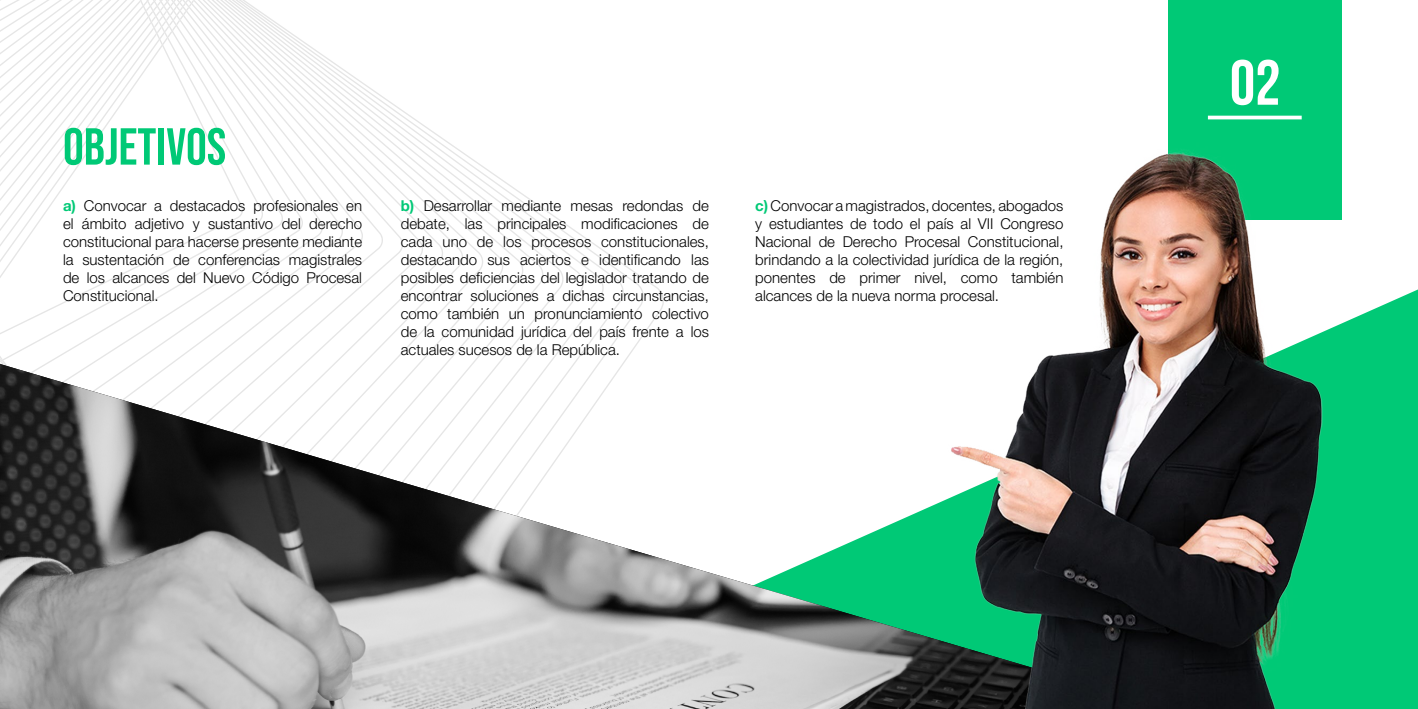
<style>
.page{position:relative;width:1418px;height:709px;background:#fff}
.page>*{position:absolute;margin:0;border:0;box-sizing:border-box;transform-origin:0 0}
.t1{font:700 63.75px "Bebas Neue";color:#fff}
.t2{font:51.88px "Bebas Neue";color:#00c976}
.t3{font:300 15px/18px "Helvetica Neue LT Std";color:#000;text-align:justify}
.s1{font-weight:700;color:#00c976}
</style>
<div class="page">
<div style="left:1168px;top:0;width:174px;height:220px;background:#00c976"></div>
<svg style="left:363px;top:83px;width:20px;height:281px"></svg>
<svg style="left:343px;top:69px;width:20px;height:287px"></svg>
<svg style="left:323px;top:55px;width:20px;height:309px"></svg>
<svg style="left:303px;top:41px;width:20px;height:323px"></svg>
<svg style="left:283px;top:27px;width:20px;height:329px"></svg>
<svg style="left:0;top:13px;width:283px;height:351px"></svg>
<svg style="left:0;top:0;width:263px;height:362px"></svg>
<svg style="left:0;top:0;width:243px;height:343px"></svg>
<img style="left:0;top:364px;width:924px;height:345px">
<img style="left:924px;top:115px;width:494px;height:594px">
<hr style="left:1208px;top:116px;width:93px;height:3px;background:#fff">
<h2 class="t2" style="left:63px;top:117px;width:165px">OBJETIVOS</h2>
<p class="t3" style="left:63px;top:197px;width:300px"><span class="s1">a)</span> Convocar a destacados profesionales en el ámbito adjetivo y sustantivo del derecho constitucional para hacerse presente mediante la sustentación de conferencias magistrales de los alcances del Nuevo Código Procesal Constitucional.</p>
<p class="t3" style="left:401px;top:197px;width:310px"><span class="s1">b)</span> Desarrollar mediante mesas redondas de debate, las principales modificaciones de cada uno de los procesos constitucionales, destacando sus aciertos e identificando las posibles deficiencias del legislador tratando de encontrar soluciones a dichas circunstancias, como también un pronunciamiento colectivo de la comunidad jurídica del país frente a los actuales sucesos de la República.</p>
<p class="t3" style="left:755px;top:197px;width:310px"><span class="s1">c)</span> Convocar a magistrados, docentes, abogados y estudiantes de todo el país al VII Congreso Nacional de Derecho Procesal Constitucional, brindando a la colectividad jurídica de la región, ponentes de primer nivel, como también alcances de la nueva norma procesal.</p>
<h1 class="t1" style="left:1229px;top:48px;width:52px">02</h1>
</div>
